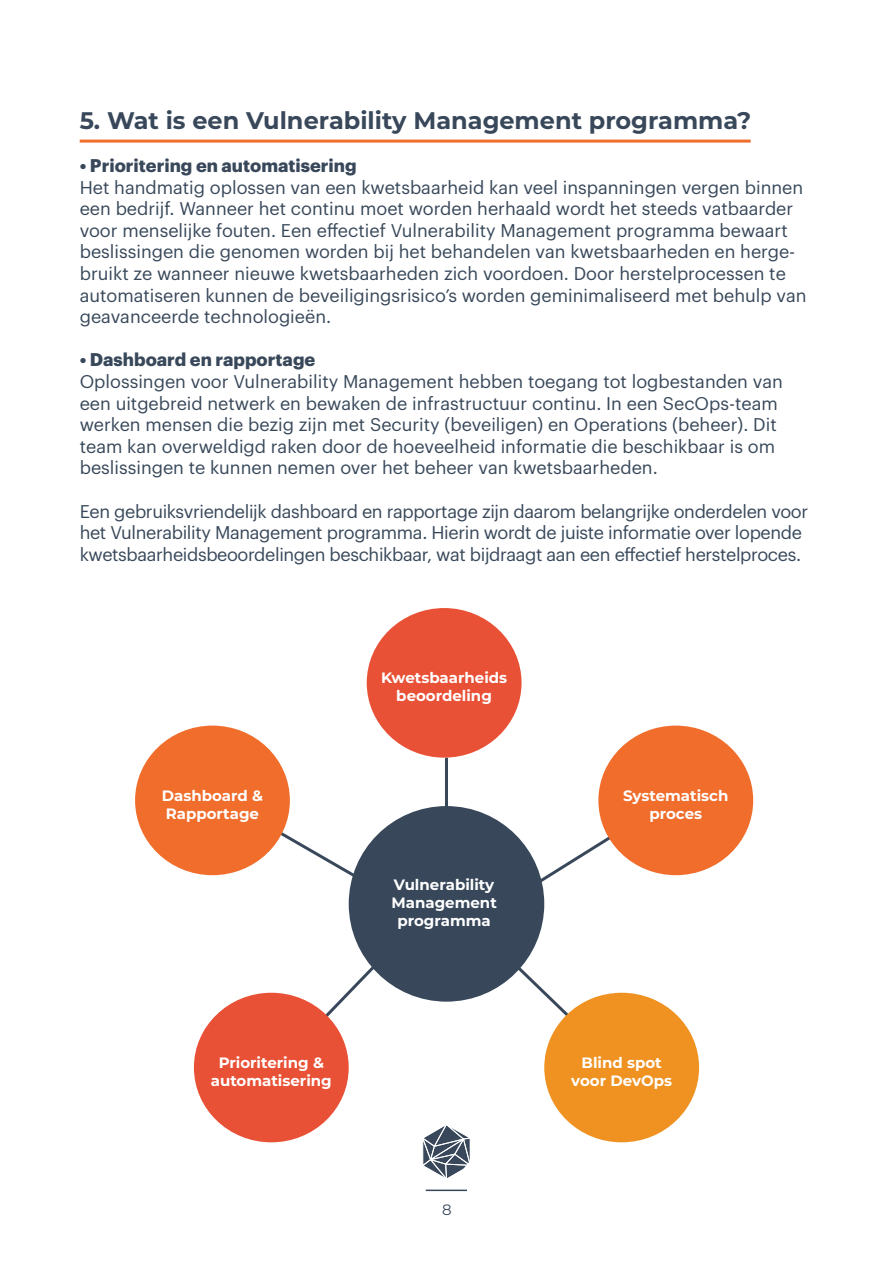
<style>
.page{position:relative;width:893px;height:1263px;background:#fff}
.page>*{position:absolute;margin:0;border:0;box-sizing:border-box;transform-origin:0 0}
.t1{font:700 24px "Montserrat";color:#38485a}
.t2{font:18px/21.6px "Graphik";color:#38485a}
.t3{font:18px/21.6px "Graphik";letter-spacing:-.02em;color:#38485a}
.t4{font:700 18px "Graphik";color:#38485a}
.t5{font:700 15px/18px "Montserrat";color:#fff;text-align:center}
.t6{font:15px "Montserrat";color:#38485a}
</style>
<div class="page">
<hr style="left:445px;top:758px;width:3px;height:65px;background:#38485a">
<svg style="left:273px;top:828px;width:97px;height:58px"></svg>
<svg style="left:529px;top:830px;width:86px;height:60px"></svg>
<svg style="left:309px;top:952px;width:78px;height:82px"></svg>
<svg style="left:506px;top:954px;width:80px;height:78px"></svg>
<hr style="left:80px;top:140px;width:671px;height:3px;background:#f06d2b">
<div style="left:349px;top:806px;width:195px;height:196px;background:#38485a;border-radius:50%"></div>
<div style="left:135px;top:726px;width:155px;height:149px;background:#f06d2b;border-radius:50%"></div>
<div style="left:194px;top:993px;width:155px;height:149px;background:#e95136;border-radius:50%"></div>
<div style="left:544px;top:993px;width:155px;height:149px;background:#ef9221;border-radius:50%"></div>
<div style="left:598px;top:726px;width:155px;height:149px;background:#f06d2b;border-radius:50%"></div>
<div style="left:367px;top:608px;width:155px;height:150px;background:#e95136;border-radius:50%"></div>
<svg style="left:422px;top:1125px;width:48px;height:53px"></svg>
<hr style="left:426px;top:1189px;width:41px;height:2px;background:#38485a">
<h1 class="t1" style="left:80px;top:103px;width:673px">5. Wat is een Vulnerability Management programma?</h1>
<p class="t4" style="left:80px;top:151px;width:278px">• Prioritering en automatisering</p>
<p class="t2" style="left:80px;top:175px;width:728px">Het handmatig oplossen van een kwetsbaarheid kan veel inspanningen vergen binnen een bedrijf. Wanneer het continu moet worden herhaald wordt het steeds vatbaarder voor menselijke fouten. Een effectief Vulnerability Management programma bewaart beslissingen die genomen worden bij het behandelen van kwetsbaarheden en herge&shy;bruikt ze wanneer nieuwe kwetsbaarheden zich voordoen. Door herstelprocessen te automatiseren kunnen de beveiligingsrisico’s worden geminimaliseerd met behulp van geavanceerde technologieën.</p>
<p class="t4" style="left:80px;top:346px;width:237px">• Dashboard en rapportage</p>
<p class="t2" style="left:80px;top:369px;width:705px">Oplossingen voor Vulnerability Management hebben toegang tot logbestanden van een uitgebreid netwerk en bewaken de infrastructuur continu. In een SecOps-team werken mensen die bezig zijn met Security (beveiligen) en Operations (beheer). Dit team kan overweldigd raken door de hoeveelheid informatie die beschikbaar is om beslissingen te kunnen nemen over het beheer van kwetsbaarheden.</p>
<p class="t3" style="left:80px;top:499px;width:730px">Een gebruiksvriendelijk dashboard en rapportage zijn daarom belangrijke onderdelen voor het Vulnerability Management programma. Hierin wordt de juiste informatie over lopende kwetsbaarheidsbeoordelingen beschikbaar, wat bijdraagt aan een effectief herstelproces.</p>
<p class="t5" style="left:162px;top:786px;width:103px;text-align:left">Dashboard &amp;<br>Rapportage</p>
<p class="t5" style="left:381px;top:668px;width:128px">Kwetsbaarheids beoordeling</p>
<p class="t5" style="left:391px;top:875px;width:107px">Vulnerability<br>Management programma</p>
<p class="t5" style="left:623px;top:786px;width:107px">Systematisch proces</p>
<p class="t5" style="left:211px;top:1053px;width:122px">Prioritering &amp; automatisering</p>
<p class="t5" style="left:571px;top:1053px;width:102px">Blind spot voor DevOps</p>
<p class="t6" style="left:442px;top:1199px;width:11px">8</p>
</div>
